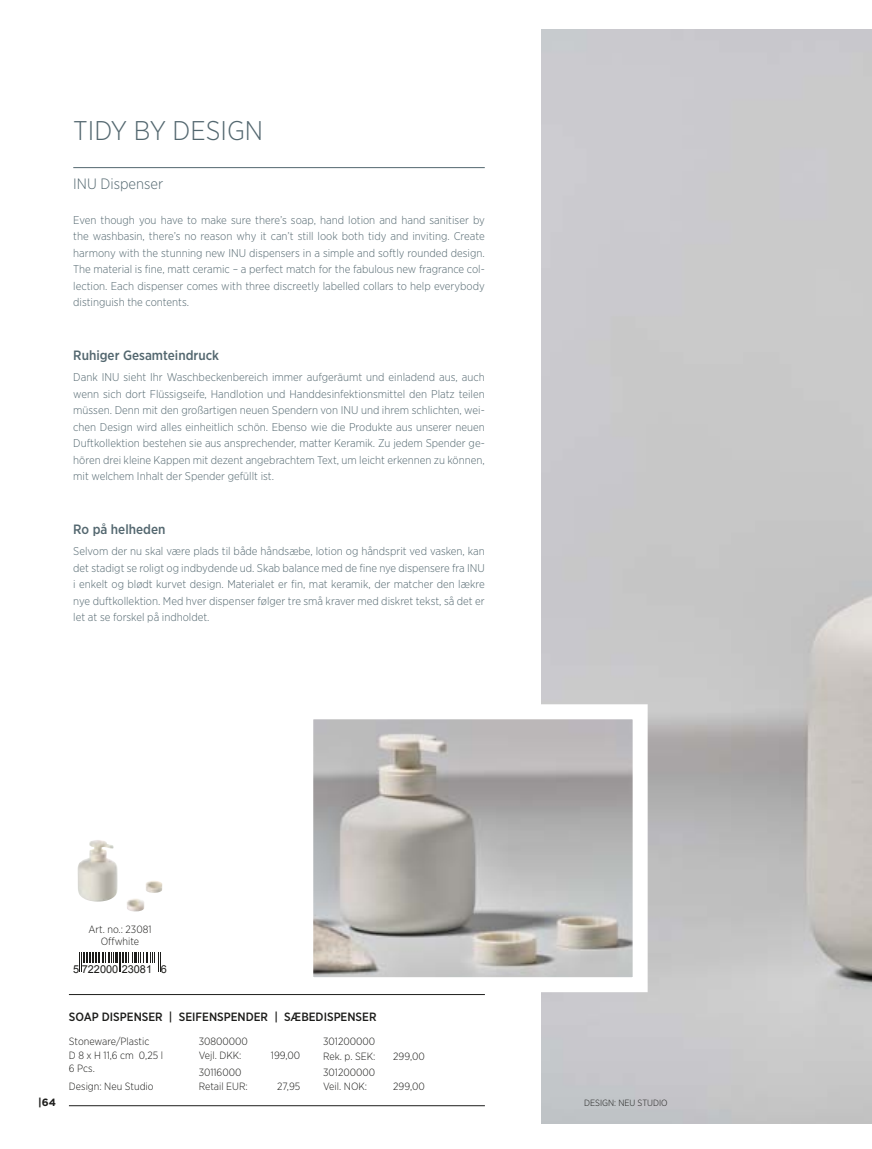
<style>
.page{position:relative;width:872px;height:1149px;background:#fff}
.page>*{position:absolute;margin:0;border:0;box-sizing:border-box;transform-origin:0 0}
.t1{font:300 27px "Gotham Narrow";color:#53676f}
.t2{font:300 15px "Gotham Narrow";color:#53676f}
.t3{font:500 13.5px "Gotham Narrow";color:#53676f}
.t4{font:500 12px "Gotham Narrow";color:#1d1d1b}
.t5{font:300 11.25px/16.5px "Gotham Narrow";color:#53676f;text-align:justify}
.t6{font:10.95px "Arial";color:#1d1d1b}
.t7{font:300 10.5px/13.5px "Gotham Narrow";color:#1d1d1b}
.t8{font:700 10.5px "Gotham";color:#1d1d1b}
.t9{font:300 9px "Gotham Narrow";color:#1d1d1b}
</style>
<div class="page">
<img style="left:541px;top:30px;width:331px;height:1093px">
<img style="left:314px;top:720px;width:317px;height:255px">
<div style="left:298px;top:704px;width:349px;height:287px;border:15px solid #fff"></div>
<img style="left:78px;top:840px;width:75px;height:61px">
<hr style="left:73px;top:167px;width:412px;height:1px;background:#53676f">
<svg style="left:79px;top:952px;width:82px;height:19px"></svg>
<hr style="left:69px;top:993px;width:416px;height:1px;background:#1d1d1b">
<hr style="left:69px;top:1105px;width:416px;height:1px;background:#1d1d1b">
<h1 class="t1" style="left:73px;top:114px;width:191px">TIDY BY DESIGN</h1>
<h2 class="t2" style="left:73px;top:175px;width:91px">INU Dispenser</h2>
<p class="t5" style="left:73px;top:211px;width:413px">Even though you have to make sure there’s soap, hand lotion and hand sanitiser by the washbasin, there’s no reason why it can’t still look both tidy and inviting. Create harmony with the stunning new INU dispensers in a simple and softly rounded design.<br>The material is fine, matt ceramic – a perfect match for the fabulous new fragrance col&shy;lection. Each dispenser comes with three discreetly labelled collars to help everybody distinguish the contents.</p>
<p class="t3" style="left:73px;top:347px;width:147px">Ruhiger Gesamteindruck</p>
<p class="t5" style="left:73px;top:368px;width:413px">Dank INU sieht Ihr Waschbeckenbereich immer aufgeräumt und einladend aus, auch wenn sich dort Flüssigseife, Handlotion und Handdesinfektionsmittel den Platz teilen müssen. Denn mit den großartigen neuen Spendern von INU und ihrem schlichten, wei&shy;chen Design wird alles einheitlich schön. Ebenso wie die Produkte aus unserer neuen Duftkollektion bestehen sie aus ansprechender, matter Keramik. Zu jedem Spender ge&shy;hören drei kleine Kappen mit dezent angebrachtem Text, um leicht erkennen zu können, mit welchem Inhalt der Spender gefüllt ist.</p>
<p class="t3" style="left:73px;top:521px;width:94px">Ro på helheden</p>
<p class="t5" style="left:73px;top:542px;width:413px">Selvom der nu skal være plads til både håndsæbe, lotion og håndsprit ved vasken, kan det stadigt se roligt og indbydende ud. Skab balance med de fine nye dispensere fra INU i enkelt og blødt kurvet design. Materialet er fin, mat keramik, der matcher den lækre nye duftkollektion. Med hver dispenser følger tre små kraver med diskret tekst, så det er let at se forskel på indholdet.</p>
<p class="t7" style="left:88px;top:921px;width:64px">Art. no.: 23081</p>
<p class="t6" style="left:73px;top:961px;width:95px">5 722000 23081 6</p>
<p class="t7" style="left:101px;top:934px;width:40px">Offwhite</p>
<p class="t4" style="left:69px;top:1008px;width:309px">SOAP DISPENSER | SEIFENSPENDER | SÆBEDISPENSER</p>
<p class="t7" style="left:69px;top:1034px;width:96px">Stoneware/Plastic<br>D 8 x H 11,6 cm 0,25 l</p>
<p class="t7" style="left:323px;top:1033px;width:54px;line-height:15.1px">301200000<br>Rek. p. SEK:</p>
<p class="t7" style="left:199px;top:1034px;width:51px">30800000<br>Vejl. DKK:</p>
<p class="t7" style="left:271px;top:1047px;width:31px">199,00</p>
<p class="t7" style="left:69px;top:1061px;width:27px">6 Pcs.</p>
<p class="t7" style="left:69px;top:1078px;width:86px">Design: Neu Studio</p>
<p class="t7" style="left:199px;top:1065px;width:51px">30116000<br>Retail EUR:</p>
<p class="t7" style="left:277px;top:1078px;width:24px">27,95</p>
<p class="t7" style="left:323px;top:1065px;width:54px">301200000<br>Veil. NOK:</p>
<p class="t7" style="left:393px;top:1049px;width:33px">299,00</p>
<p class="t7" style="left:393px;top:1078px;width:33px">299,00</p>
<p class="t8" style="left:38px;top:1095px;width:19px">|64</p>
<p class="t9" style="left:584px;top:1097px;width:85px">DESIGN: NEU STUDIO</p>
</div>
